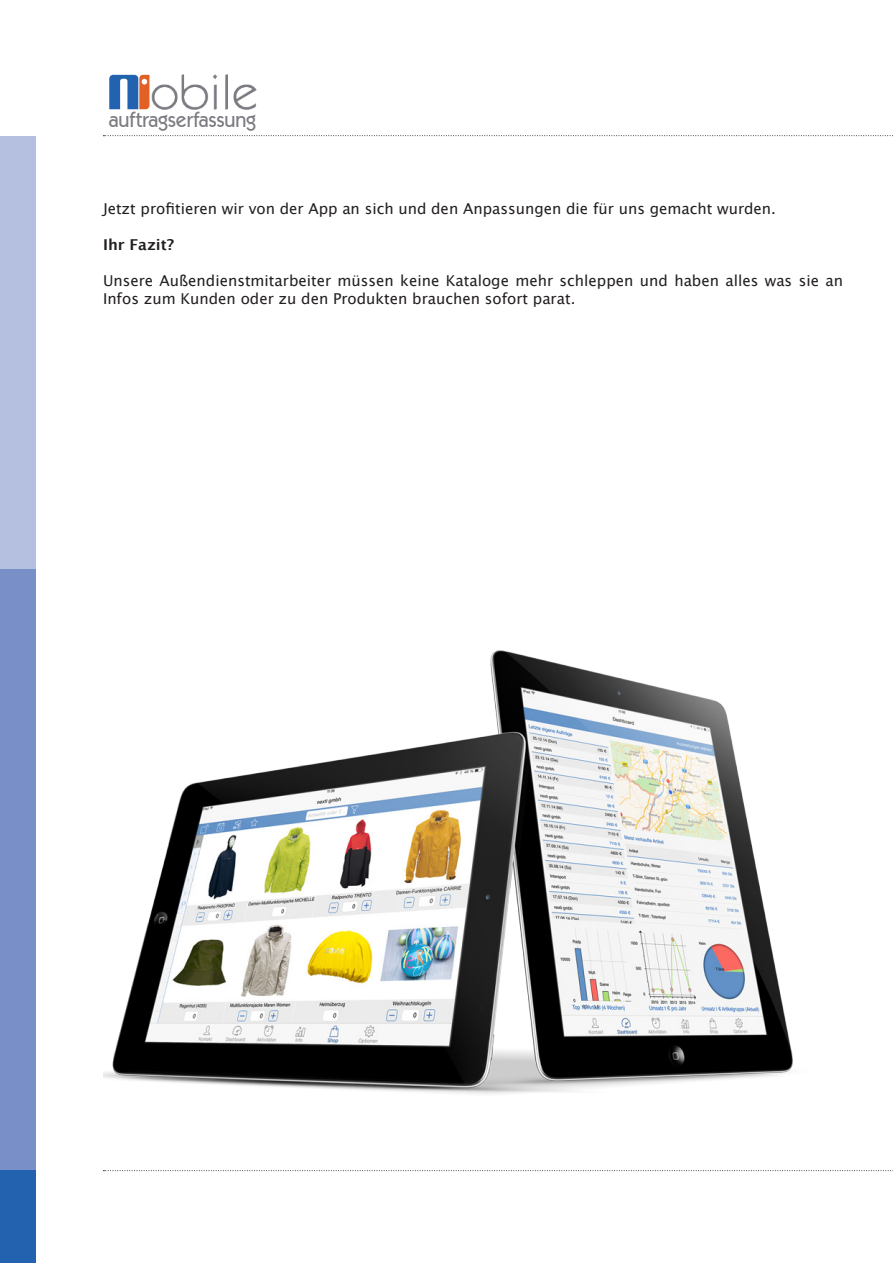
<style>
.page{position:relative;width:893px;height:1263px;background:#fff}
.page>*{position:absolute;margin:0;border:0;box-sizing:border-box;transform-origin:0 0}
.t1{font:500 22.05px "ITC Kabel";color:#7b7c82;scale:.9 1}
.t2{font:15px/18px "Lucida Grande";color:#231f20}
.t3{font:700 15px "Lucida Grande";color:#231f20}
</style>
<div class="page">
<div style="left:0;top:1170px;width:35px;height:93px;background:#2362af"></div>
<div style="left:0;top:569px;width:35px;height:601px;background:#798fc8"></div>
<div style="left:0;top:136px;width:35px;height:433px;background:#b5bfe0"></div>
<svg style="left:103px;top:135px;width:790px;height:1px"></svg>
<svg style="left:103px;top:1170px;width:790px;height:1px"></svg>
<svg style="left:109px;top:75px;width:40px;height:34px"></svg>
<img style="left:151px;top:74px;width:106px;height:36px">
<img style="left:103px;top:650px;width:690px;height:444px">
<p class="t1" style="left:109px;top:106px;width:165px">auftragserfassung</p>
<p class="t2" style="left:103px;top:200px;width:674px">Jetzt profitieren wir von der App an sich und den Anpassungen die für uns gemacht wurden.</p>
<p class="t3" style="left:103px;top:232px;width:73px">Ihr Fazit?</p>
<p class="t2" style="left:103px;top:272px;width:741px">Unsere Außendienstmitarbeiter müssen keine Kataloge mehr schleppen und haben alles was sie an<br>Infos zum Kunden oder zu den Produkten brauchen sofort parat.</p>
</div>
